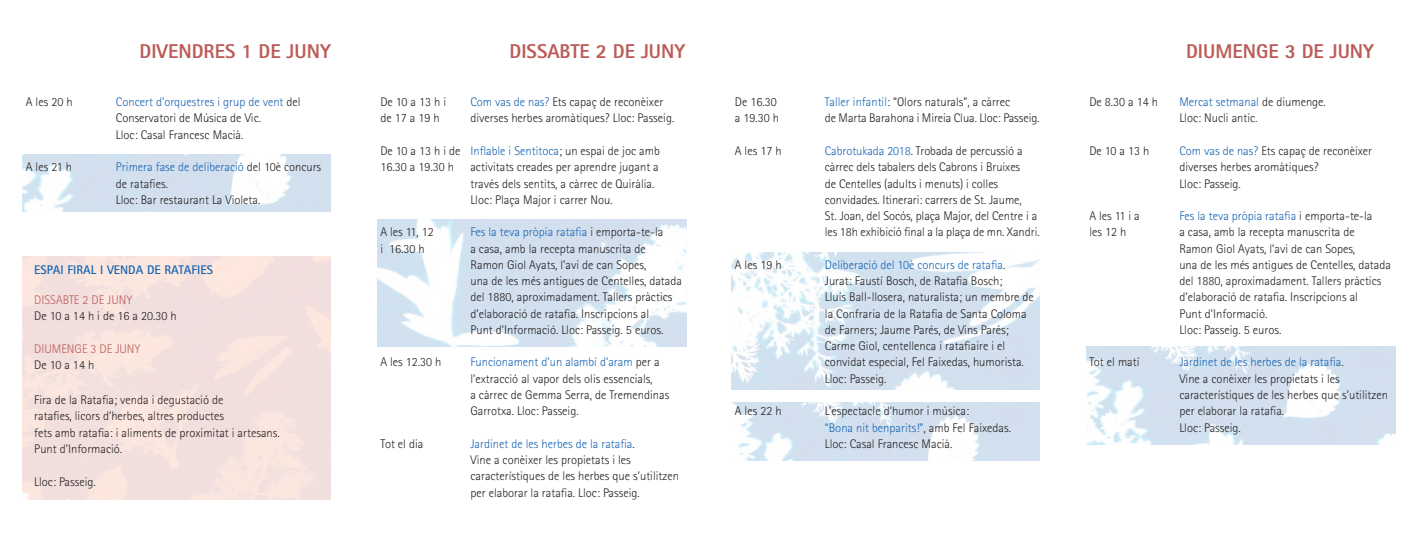
<style>
.page{position:relative;width:1415px;height:534px;background:#fff}
.page>*{position:absolute;margin:0;border:0;box-sizing:border-box;transform-origin:0 0}
.t1{font:800 20px "Rotis Sans Serif Std";color:#bc5c59}
.t2{font:300 12.5px/16.2px "Rotis Sans Serif Std";color:#231f20}
.t3{font:300 12.5px/16.2px "Rotis Sans Serif Std";color:#1764b1}
.t4{font:300 12.5px "Rotis Sans Serif Std";color:#bc5c59}
.t5{font:700 12.5px "Rotis Sans Serif Std";color:#1764b1}
.s1{color:#1764b1}
.s2{color:#231f20}
</style>
<div class="page">
<img style="left:22px;top:154px;width:309px;height:57px">
<img style="left:378px;top:219px;width:308px;height:127px">
<img style="left:731px;top:252px;width:308px;height:137px">
<img style="left:731px;top:402px;width:308px;height:58px">
<img style="left:1086px;top:346px;width:308px;height:98px">
<p class="t1" style="left:139px;top:39px;width:193px">DIVENDRES 1 DE JUNY</p>
<p class="t1" style="left:509px;top:39px;width:177px">DISSABTE 2 DE JUNY</p>
<p class="t1" style="left:1186px;top:39px;width:189px">DIUMENGE 3 DE JUNY</p>
<p class="t2" style="left:735px;top:94px;width:43px">De 16.30</p>
<p class="t2" style="left:825px;top:94px;width:187px"><span class="s1">Taller infantil</span>: “Olors naturals”, a càrrec</p>
<p class="t2" style="left:735px;top:110px;width:46px">a 19.30 h</p>
<p class="t2" style="left:825px;top:110px;width:216px">de Marta Barahona i Mireia Clua. Lloc: Passeig.</p>
<p class="t2" style="left:735px;top:142px;width:48px">A les 17 h</p>
<p class="t2" style="left:825px;top:142px;width:199px"><span class="s1">Cabrotukada 2018</span>. Trobada de percussió a càrrec dels tabalers dels Cabrons i Bruixes de Centelles (adults i menuts) i colles</p>
<p class="t2" style="left:825px;top:191px;width:198px">convidades. Itinerari: carrers de St. Jaume,</p>
<p class="t2" style="left:825px;top:207px;width:214px">St. Joan, del Socós, plaça Major, del Centre i a</p>
<p class="t2" style="left:825px;top:224px;width:216px">les 18h exhibició final a la plaça de mn. Xandri.</p>
<p class="t2" style="left:735px;top:256px;width:48px">A les 19 h</p>
<p class="t3" style="left:825px;top:256px;width:182px">Deliberació del 10è concurs de ratafia<span class="s2">.</span></p>
<p class="t2" style="left:825px;top:272px;width:179px">Jurat: Faustí Bosch, de Ratafia Bosch;</p>
<p class="t2" style="left:825px;top:289px;width:211px">Lluís Ball-llosera, naturalista; un membre de la Confraria de la Ratafia de Santa Coloma de Farners; Jaume Parés, de Vins Parés;</p>
<p class="t2" style="left:825px;top:337px;width:182px">Carme Giol, centellenca i ratafiaire i el</p>
<p class="t2" style="left:825px;top:354px;width:200px">convidat especial, Fel Faixedas, humorista.<br>Lloc: Passeig.</p>
<p class="t2" style="left:735px;top:402px;width:48px">A les 22 h</p>
<p class="t2" style="left:825px;top:402px;width:146px">L’espectacle d’humor i música:</p>
<p class="t3" style="left:825px;top:419px;width:188px">“Bona nit benparits!”<span class="s2">, amb Fel Faixedas.</span></p>
<p class="t2" style="left:825px;top:435px;width:129px">Lloc: Casal Francesc Macià.</p>
<p class="t2" style="left:26px;top:94px;width:48px">A les 20 h</p>
<p class="t3" style="left:116px;top:94px;width:186px">Concert d’orquestres i grup de vent <span class="s2">del</span></p>
<p class="t2" style="left:116px;top:110px;width:147px">Conservatori de Música de Vic.</p>
<p class="t2" style="left:116px;top:126px;width:129px">Lloc: Casal Francesc Macià.</p>
<p class="t2" style="left:26px;top:159px;width:48px">A les 21 h</p>
<p class="t3" style="left:116px;top:159px;width:207px">Primera fase de deliberació <span class="s2">del 10è concurs de ratafies.</span></p>
<p class="t2" style="left:116px;top:191px;width:146px">Lloc: Bar restaurant La Violeta.</p>
<p class="t2" style="left:380px;top:94px;width:67px">De 10 a 13 h i</p>
<p class="t2" style="left:470px;top:94px;width:194px"><span class="s1">Com vas de nas?</span> Ets capaç de reconèixer</p>
<p class="t2" style="left:380px;top:110px;width:61px">de 17 a 19 h</p>
<p class="t2" style="left:470px;top:110px;width:205px">diverses herbes aromàtiques? Lloc: Passeig.</p>
<p class="t2" style="left:380px;top:142px;width:281px">De 10 a 13 h i de <span class="s1">Inflable i Sentitoca</span>; un espai de joc amb</p>
<p class="t2" style="left:380px;top:159px;width:75px">16.30 a 19.30 h</p>
<p class="t2" style="left:470px;top:159px;width:190px">activitats creades per aprendre jugant a</p>
<p class="t2" style="left:470px;top:175px;width:185px">través dels sentits, a càrrec de Quiràlia.</p>
<p class="t2" style="left:470px;top:191px;width:144px">Lloc: Plaça Major i carrer Nou.</p>
<p class="t2" style="left:380px;top:224px;width:55px">A les 11, 12</p>
<p class="t3" style="left:470px;top:224px;width:195px">Fes la teva pròpia ratafia <span class="s2">i emporta-te-la</span></p>
<p class="t2" style="left:380px;top:240px;width:46px">i 16.30 h</p>
<p class="t2" style="left:470px;top:240px;width:177px">a casa, amb la recepta manuscrita de</p>
<p class="t2" style="left:470px;top:256px;width:177px">Ramon Giol Ayats, l’avi de can Sopes,</p>
<p class="t2" style="left:470px;top:272px;width:213px">una de les més antigues de Centelles, datada del 1880, aproximadament. Tallers pràctics d’elaboració de ratafia. Inscripcions al</p>
<p class="t2" style="left:470px;top:321px;width:194px">Punt d’Informació. Lloc: Passeig. 5 euros.</p>
<p class="t2" style="left:380px;top:354px;width:63px">A les 12.30 h</p>
<p class="t3" style="left:470px;top:354px;width:191px">Funcionament d’un alambí d’aram <span class="s2">per a</span></p>
<p class="t2" style="left:470px;top:370px;width:184px">l’extracció al vapor dels olis essencials,</p>
<p class="t2" style="left:470px;top:386px;width:200px">a càrrec de Gemma Serra, de Tremendinas<br>Garrotxa. Lloc: Passeig.</p>
<p class="t2" style="left:380px;top:435px;width:45px">Tot el dia</p>
<p class="t3" style="left:470px;top:435px;width:166px">Jardinet de les herbes de la ratafia<span class="s2">.</span></p>
<p class="t2" style="left:470px;top:451px;width:162px">Vine a conèixer les propietats i les</p>
<p class="t2" style="left:470px;top:467px;width:210px">característiques de les herbes que s’utilitzen per elaborar la ratafia. Lloc: Passeig.</p>
<p class="t2" style="left:1089px;top:94px;width:70px">De 8.30 a 14 h</p>
<p class="t3" style="left:1179px;top:94px;width:148px">Mercat setmanal <span class="s2">de diumenge.</span></p>
<p class="t2" style="left:1179px;top:110px;width:80px">Lloc: Nucli antic.</p>
<p class="t2" style="left:1089px;top:142px;width:61px">De 10 a 13 h</p>
<p class="t2" style="left:1179px;top:142px;width:194px"><span class="s1">Com vas de nas?</span> Ets capaç de reconèixer</p>
<p class="t2" style="left:1179px;top:159px;width:141px">diverses herbes aromàtiques?</p>
<p class="t2" style="left:1179px;top:175px;width:63px">Lloc: Passeig.</p>
<p class="t2" style="left:1089px;top:207px;width:52px">A les 11 i a</p>
<p class="t3" style="left:1179px;top:207px;width:195px">Fes la teva pròpia ratafia <span class="s2">i emporta-te-la</span></p>
<p class="t2" style="left:1089px;top:224px;width:39px">les 12 h</p>
<p class="t2" style="left:1179px;top:224px;width:177px">a casa, amb la recepta manuscrita de</p>
<p class="t2" style="left:1179px;top:240px;width:177px">Ramon Giol Ayats, l’avi de can Sopes,</p>
<p class="t2" style="left:1179px;top:256px;width:213px">una de les més antigues de Centelles, datada del 1880, aproximadament. Tallers pràctics d’elaboració de ratafia. Inscripcions al</p>
<p class="t2" style="left:1179px;top:305px;width:89px">Punt d’Informació.</p>
<p class="t2" style="left:1179px;top:321px;width:104px">Lloc: Passeig. 5 euros.</p>
<p class="t2" style="left:1089px;top:354px;width:52px">Tot el matí</p>
<p class="t3" style="left:1179px;top:354px;width:166px">Jardinet de les herbes de la ratafia<span class="s2">.</span></p>
<p class="t2" style="left:1179px;top:370px;width:162px">Vine a conèixer les propietats i les</p>
<p class="t2" style="left:1179px;top:386px;width:210px">característiques de les herbes que s’utilitzen per elaborar la ratafia.</p>
<p class="t2" style="left:1179px;top:419px;width:63px">Lloc: Passeig.</p>
<p class="t5" style="left:34px;top:262px;width:180px">ESPAI FIRAL I VENDA DE RATAFIES</p>
<p class="t4" style="left:34px;top:292px;width:100px">DISSABTE 2 DE JUNY</p>
<p class="t2" style="left:34px;top:307px;width:144px">De 10 a 14 h i de 16 a 20.30 h</p>
<p class="t4" style="left:34px;top:341px;width:108px">DIUMENGE 3 DE JUNY</p>
<p class="t2" style="left:34px;top:356px;width:61px">De 10 a 14 h</p>
<p class="t2" style="left:34px;top:391px;width:247px">Fira de la Ratafia; venda i degustació de<br>ratafies, licors d’herbes, altres productes<br>fets amb ratafia: i aliments de proximitat i artesans.</p>
<p class="t2" style="left:34px;top:440px;width:89px">Punt d’Informació.</p>
<p class="t2" style="left:34px;top:473px;width:63px">Lloc: Passeig.</p>
</div>
